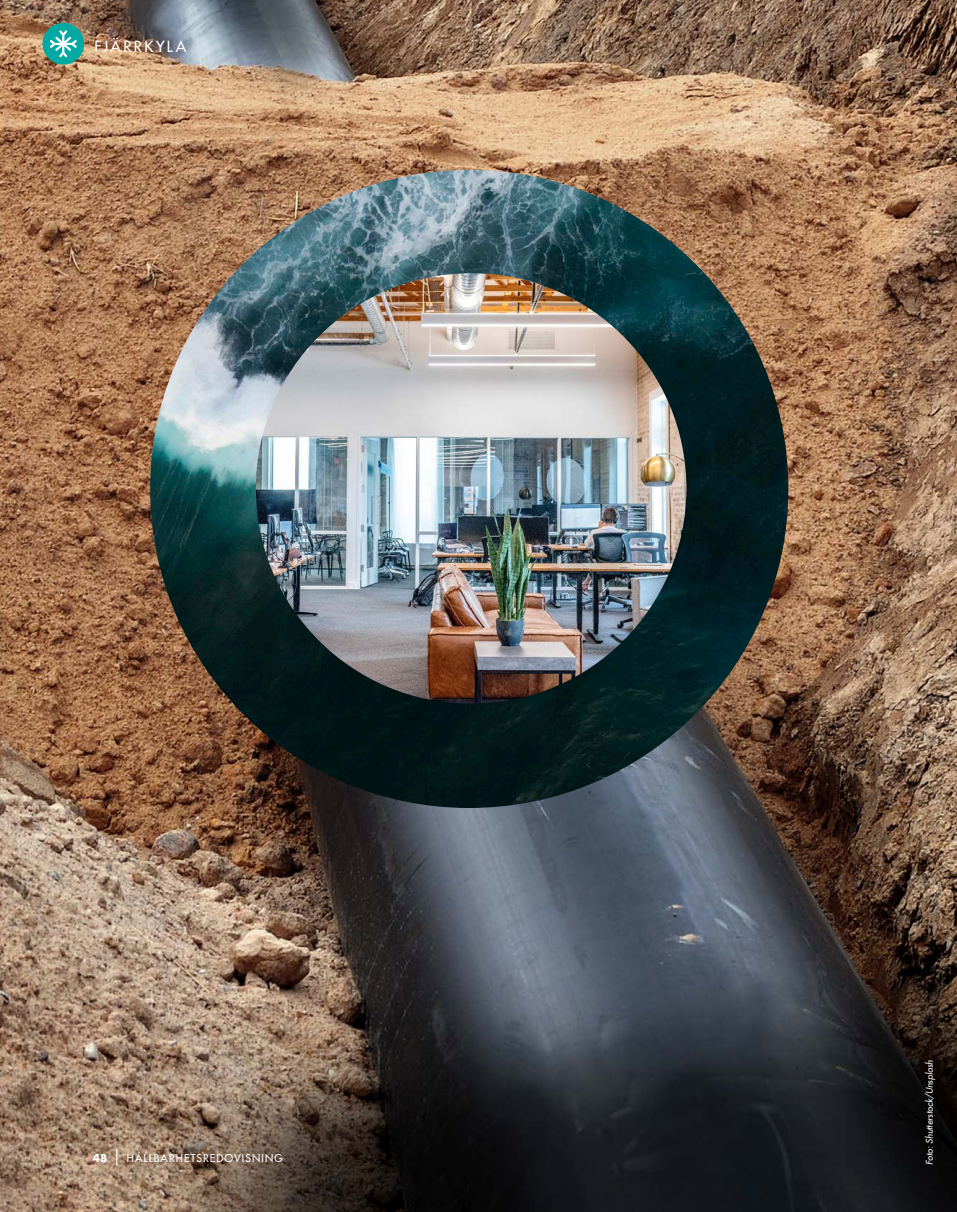
<style>
.page{position:relative;width:957px;height:1212px;background:#fff}
.page>*{position:absolute;margin:0;border:0;box-sizing:border-box;transform-origin:0 0}
.Ingress{font:500 15px "Futura Std";letter-spacing:.16em;color:#fff}
.t1{font:500 10.5px "Futura Std";letter-spacing:.105em;color:#fff}
.Bildtext{font:italic 500 9px "Futura Std";letter-spacing:-.01em;color:#fff}
.s1{font-weight:700}
.s2{font-weight:700;font-size:16.8px}
</style>
<div class="page">
<img style="left:0;top:0;width:957px;height:1212px">
<img style="left:150px;top:170px;width:638px;height:638px;border-radius:319px">
<img style="left:256px;top:273px;width:430px;height:431px;border-radius:215px">
<div style="left:43px;top:23px;width:41px;height:42px;background:#00a9a2;border-radius:50%"></div>
<svg style="left:50px;top:30px;width:27px;height:27px"></svg>
<p class="Ingress" style="left:95px;top:37px;width:93px">FJÄRRKYLA</p>
<p class="t1" style="left:93px;top:1151px;width:191px"><span class="s1">48</span> <span class="s2">|</span> HÅLLBARHETSREDOVISNING</p>
<p class="Bildtext" style="left:924px;top:1165px;width:107px;rotate:-90deg">Foto: Shutterstock/Unsplash</p>
</div>
